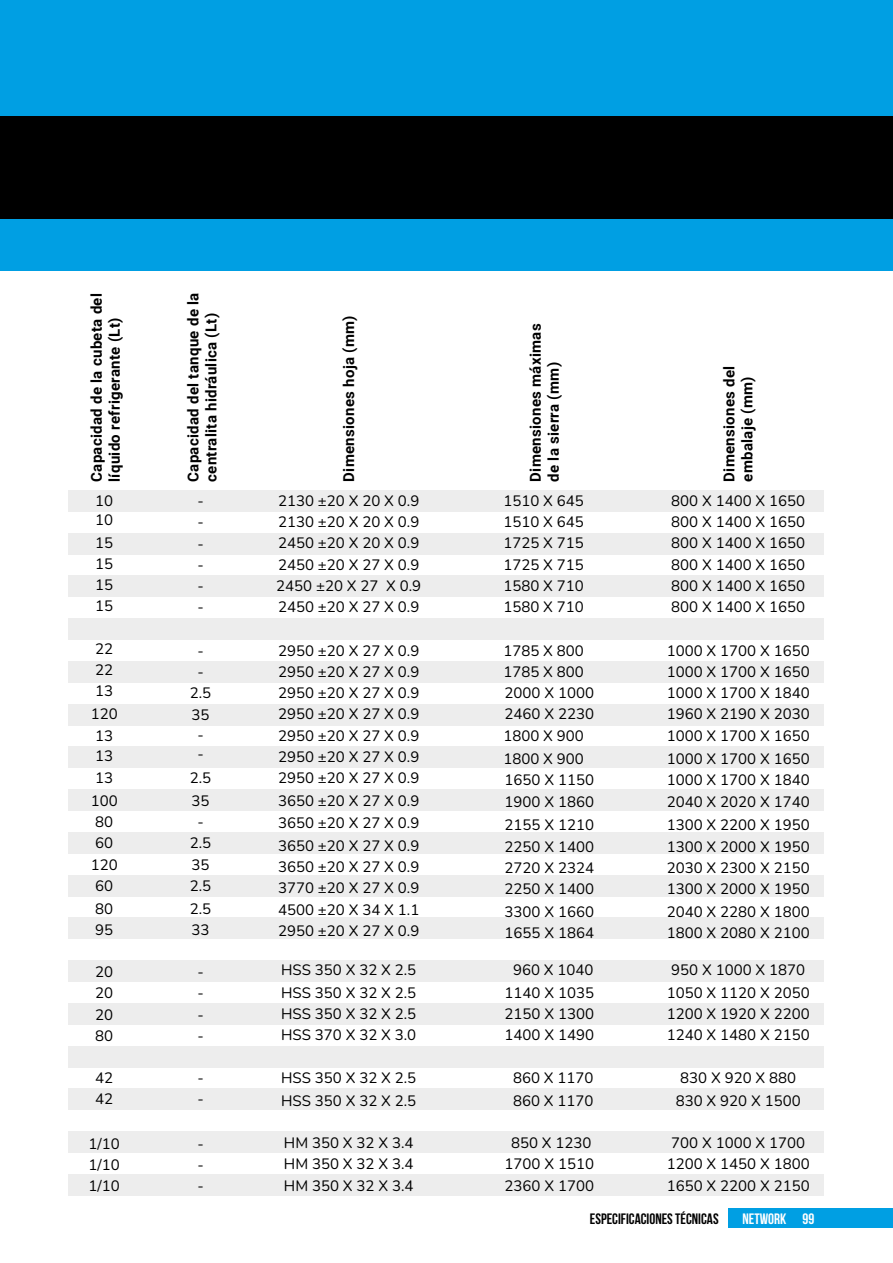
<style>
.page{position:relative;width:893px;height:1263px;background:#fff}
.page>*{position:absolute;margin:0;border:0;box-sizing:border-box;transform-origin:0 0}
.t1{font:200 15px/21px "Nunito";color:#000}
.t2{font:700 15px/18px "Roboto";letter-spacing:.02em;color:#000}
.t3{font:700 15px "Bebas Neue";color:#000}
.t4{font:700 15px "Bebas Neue";color:#fff}
</style>
<div class="page">
<div style="left:728px;top:1208px;width:165px;height:20px;background:#009fe3"></div>
<div style="left:0;top:219px;width:893px;height:51px;background:#009fe3"></div>
<div style="left:0;top:0;width:893px;height:117px;background:#009fe3"></div>
<div style="left:0;top:117px;width:893px;height:102px;background:#000"></div>
<div style="left:68px;top:490px;width:756px;height:22px;background:#ededed"></div>
<div style="left:68px;top:832px;width:756px;height:21px;background:#ededed"></div>
<div style="left:68px;top:661px;width:756px;height:21px;background:#ededed"></div>
<div style="left:68px;top:1003px;width:756px;height:21px;background:#ededed"></div>
<div style="left:68px;top:576px;width:756px;height:21px;background:#ededed"></div>
<div style="left:68px;top:918px;width:756px;height:21px;background:#ededed"></div>
<div style="left:68px;top:747px;width:756px;height:21px;background:#ededed"></div>
<div style="left:68px;top:1089px;width:756px;height:21px;background:#ededed"></div>
<div style="left:68px;top:533px;width:756px;height:21px;background:#ededed"></div>
<div style="left:68px;top:875px;width:756px;height:21px;background:#ededed"></div>
<div style="left:68px;top:704px;width:756px;height:21px;background:#ededed"></div>
<div style="left:68px;top:1046px;width:756px;height:21px;background:#ededed"></div>
<div style="left:68px;top:618px;width:756px;height:22px;background:#ededed"></div>
<div style="left:68px;top:960px;width:756px;height:22px;background:#ededed"></div>
<div style="left:68px;top:789px;width:756px;height:22px;background:#ededed"></div>
<div style="left:68px;top:1131px;width:756px;height:22px;background:#ededed"></div>
<div style="left:68px;top:1174px;width:756px;height:21px;background:#ededed"></div>
<p class="t2" style="left:87px;top:482px;width:190px;rotate:-90deg">Capacidad de la cubeta del líquido refrigerante (Lt)</p>
<p class="t2" style="left:184px;top:482px;width:191px;rotate:-90deg">Capacidad del tanque de la centralita hidráulica (Lt)</p>
<p class="t1" style="left:95px;top:490px;width:19px;line-height:19.5px">10<br>10</p>
<p class="t1" style="left:95px;top:531px;width:19px;text-align:justify">15<br>15<br>15<br>15</p>
<p class="t1" style="left:95px;top:638px;width:19px;text-align:justify">22<br>22<br>13</p>
<p class="t1" style="left:91px;top:702px;width:28px;line-height:22.5px;text-align:center">120<br>13</p>
<p class="t1" style="left:91px;top:744px;width:28px;line-height:22.5px;text-align:center">13<br>13<br>100</p>
<p class="t1" style="left:95px;top:810px;width:19px">80<br>60</p>
<p class="t1" style="left:91px;top:854px;width:28px;text-align:center">120<br>60</p>
<p class="t1" style="left:95px;top:897px;width:19px">80<br>95</p>
<p class="t1" style="left:95px;top:960px;width:19px">20<br>20</p>
<p class="t1" style="left:95px;top:1004px;width:19px">20<br>80</p>
<p class="t1" style="left:95px;top:1067px;width:19px">42<br>42</p>
<p class="t1" style="left:89px;top:1133px;width:33px;text-align:justify">1/10<br>1/10<br>1/10</p>
<p class="t1" style="left:197px;top:489px;width:8px">- -</p>
<p class="t1" style="left:197px;top:533px;width:8px;text-align:justify">- - - -</p>
<p class="t1" style="left:190px;top:639px;width:23px;text-align:center">-<br>-<br>2.5</p>
<p class="t1" style="left:192px;top:705px;width:20px;line-height:19.5px;text-align:center">35 -<br>-</p>
<p class="t1" style="left:190px;top:766px;width:23px;line-height:22.5px">2.5<br>35</p>
<p class="t1" style="left:190px;top:810px;width:23px;text-align:center">-<br>2.5</p>
<p class="t1" style="left:190px;top:854px;width:23px">35<br>2.5</p>
<p class="t1" style="left:190px;top:897px;width:23px">2.5<br>33</p>
<p class="t1" style="left:197px;top:960px;width:8px">- -</p>
<p class="t1" style="left:197px;top:1004px;width:8px">- -</p>
<p class="t1" style="left:197px;top:1067px;width:8px">- -</p>
<p class="t1" style="left:197px;top:1133px;width:8px;text-align:justify">- - -</p>
<p class="t2" style="left:339px;top:482px;width:168px;rotate:-90deg">Dimensiones hoja (mm)</p>
<p class="t2" style="left:526px;top:482px;width:160px;rotate:-90deg">Dimensiones máximas de la sierra (mm)</p>
<p class="t1" style="left:278px;top:489px;width:143px;text-align:justify">2130 ±20 X 20 X 0.9<br>2130 ±20 X 20 X 0.9<br>2450 ±20 X 20 X 0.9</p>
<p class="t1" style="left:276px;top:554px;width:147px">2450 ±20 X 27 X 0.9<br>2450 ±20 X 27 X 0.9<br>2450 ±20 X 27 X 0.9</p>
<p class="t1" style="left:278px;top:639px;width:143px;text-align:justify">2950 ±20 X 27 X 0.9<br>2950 ±20 X 27 X 0.9<br>2950 ±20 X 27 X 0.9<br>2950 ±20 X 27 X 0.9</p>
<p class="t1" style="left:278px;top:725px;width:143px;text-align:justify">2950 ±20 X 27 X 0.9<br>2950 ±20 X 27 X 0.9<br>2950 ±20 X 27 X 0.9</p>
<p class="t1" style="left:278px;top:789px;width:143px;line-height:22.5px;text-align:justify">3650 ±20 X 27 X 0.9<br>3650 ±20 X 27 X 0.9<br>3650 ±20 X 27 X 0.9</p>
<p class="t1" style="left:278px;top:855px;width:143px">3650 ±20 X 27 X 0.9<br>3770 ±20 X 27 X 0.9</p>
<p class="t1" style="left:278px;top:899px;width:143px">4500 ±20 X 34 X 1.1<br>2950 ±20 X 27 X 0.9</p>
<p class="t1" style="left:281px;top:958px;width:137px;line-height:22.5px">HSS 350 X 32 X 2.5<br>HSS 350 X 32 X 2.5</p>
<p class="t1" style="left:281px;top:1002px;width:137px">HSS 350 X 32 X 2.5<br>HSS 370 X 32 X 3.0</p>
<p class="t1" style="left:281px;top:1066px;width:137px;line-height:22.5px">HSS 350 X 32 X 2.5<br>HSS 350 X 32 X 2.5</p>
<p class="t1" style="left:284px;top:1131px;width:131px">HM 350 X 32 X 3.4<br>HM 350 X 32 X 3.4</p>
<p class="t1" style="left:284px;top:1175px;width:131px">HM 350 X 32 X 3.4</p>
<p class="t1" style="left:503px;top:489px;width:82px;text-align:justify">1510 X 645<br>1510 X 645<br>1725 X 715</p>
<p class="t1" style="left:503px;top:554px;width:82px;text-align:justify">1725 X 715<br>1580 X 710<br>1580 X 710</p>
<p class="t1" style="left:503px;top:639px;width:92px">1785 X 800<br>1785 X 800<br>2000 X 1000<br>2460 X 2230</p>
<p class="t1" style="left:503px;top:724px;width:82px;line-height:22.5px">1800 X 900<br>1800 X 900</p>
<p class="t1" style="left:505px;top:767px;width:91px;line-height:22.5px;text-align:justify">1650 X 1150<br>1900 X 1860<br>2155 X 1210<br>2250 X 1400</p>
<p class="t1" style="left:505px;top:857px;width:91px">2720 X 2324<br>2250 X 1400</p>
<p class="t1" style="left:505px;top:900px;width:91px">3300 X 1660<br>1655 X 1864</p>
<p class="t1" style="left:505px;top:958px;width:91px;line-height:22.5px;text-align:center">960 X 1040<br>1140 X 1035</p>
<p class="t1" style="left:505px;top:1002px;width:91px">2150 X 1300<br>1400 X 1490</p>
<p class="t1" style="left:513px;top:1066px;width:82px;line-height:22.5px">860 X 1170<br>860 X 1170</p>
<p class="t1" style="left:505px;top:1131px;width:91px;text-align:center">850 X 1230<br>1700 X 1510</p>
<p class="t1" style="left:505px;top:1175px;width:91px">2360 X 1700</p>
<p class="t2" style="left:719px;top:482px;width:118px;rotate:-90deg">Dimensiones del embalaje (mm)</p>
<p class="t1" style="left:671px;top:489px;width:135px;text-align:justify">800 X 1400 X 1650<br>800 X 1400 X 1650<br>800 X 1400 X 1650</p>
<p class="t1" style="left:671px;top:554px;width:135px;text-align:justify">800 X 1400 X 1650<br>800 X 1400 X 1650<br>800 X 1400 X 1650</p>
<p class="t1" style="left:667px;top:639px;width:144px;text-align:justify">1000 X 1700 X 1650<br>1000 X 1700 X 1650<br>1000 X 1700 X 1840<br>1960 X 2190 X 2030</p>
<p class="t1" style="left:667px;top:724px;width:144px;line-height:22.5px">1000 X 1700 X 1650<br>1000 X 1700 X 1650</p>
<p class="t1" style="left:667px;top:768px;width:144px;line-height:22.5px;text-align:justify">1000 X 1700 X 1840<br>2040 X 2020 X 1740<br>1300 X 2200 X 1950<br>1300 X 2000 X 1950</p>
<p class="t1" style="left:667px;top:857px;width:144px">2030 X 2300 X 2150<br>1300 X 2000 X 1950</p>
<p class="t1" style="left:667px;top:900px;width:144px">2040 X 2280 X 1800<br>1800 X 2080 X 2100</p>
<p class="t1" style="left:667px;top:958px;width:144px;line-height:22.5px;text-align:center">950 X 1000 X 1870<br>1050 X 1120 X 2050</p>
<p class="t1" style="left:667px;top:1002px;width:144px">1200 X 1920 X 2200<br>1240 X 1480 X 2150</p>
<p class="t1" style="left:676px;top:1066px;width:126px;line-height:22.5px;text-align:center">830 X 920 X 880<br>830 X 920 X 1500</p>
<p class="t1" style="left:667px;top:1131px;width:144px;text-align:center">700 X 1000 X 1700<br>1200 X 1450 X 1800</p>
<p class="t1" style="left:667px;top:1175px;width:144px">1650 X 2200 X 2150</p>
<p class="t3" style="left:590px;top:1210px;width:130px">ESPECIFICACIONES TÉCNICAS</p>
<p class="t4" style="left:742px;top:1210px;width:74px">NETWORK 99</p>
</div>
